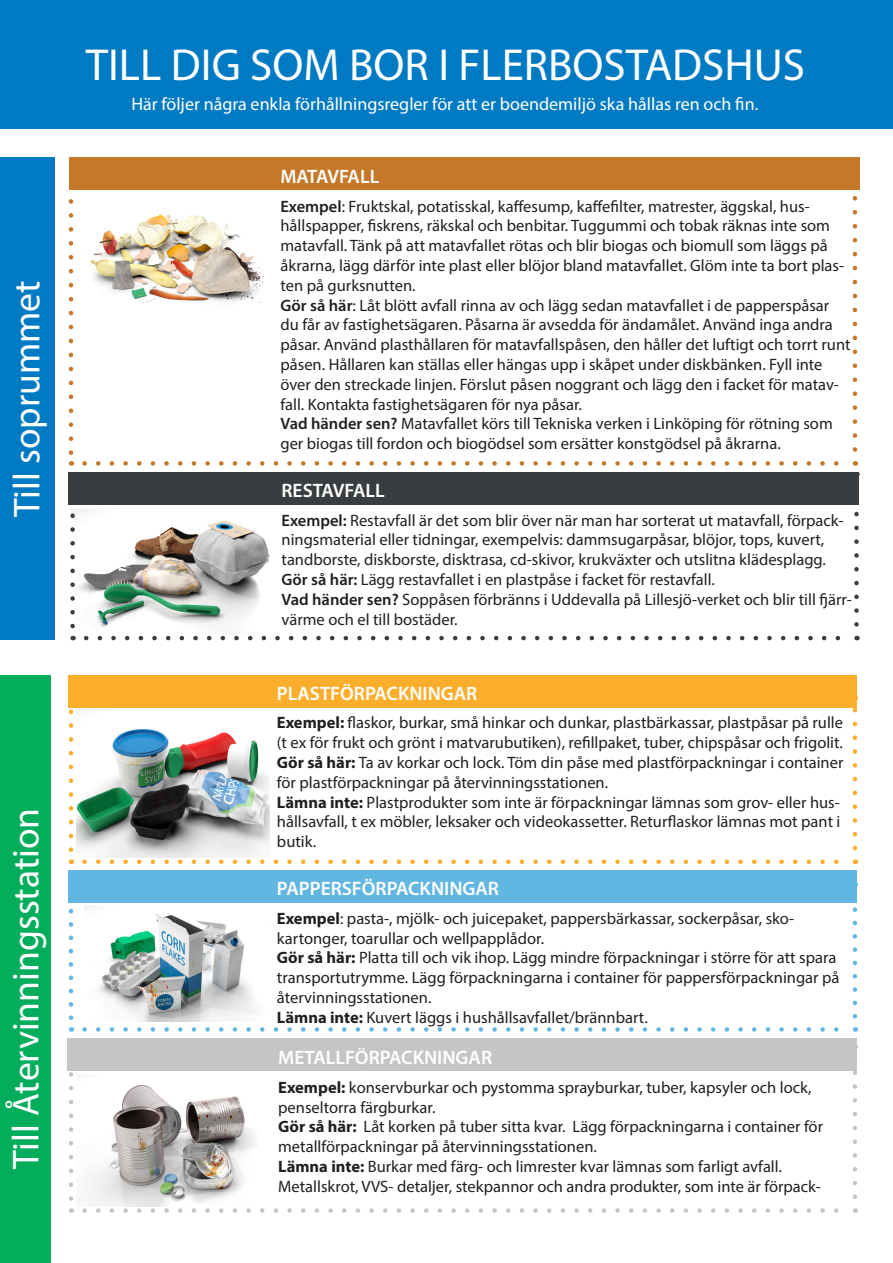
<style>
.page{position:relative;width:893px;height:1263px;background:#fff}
.page>*{position:absolute;margin:0;border:0;box-sizing:border-box;transform-origin:0 0}
.t1{font:45px "Myriad Pro";color:#fff}
.t2{font:37.5px "Myriad Pro";color:#fff}
.avfallsrubrik{font:600 19.5px "Myriad Pro";color:#fff}
.avfallsrubrik-2{font:600 19.5px "Myriad Pro";letter-spacing:-.03em;color:#fff}
.t3{font:18px "Myriad Pro";color:#fff}
.AVFALLSTEXT{font:16.5px/19.8px "Myriad Pro";color:#231f20}
.s1{font-weight:600}
.s2{font-weight:700}
</style>
<div class="page">
<svg style="left:85px;top:859px;width:754px;height:5px"></svg>
<svg style="left:69px;top:712px;width:4px;height:152px"></svg>
<svg style="left:853px;top:707px;width:4px;height:141px"></svg>
<svg style="left:85px;top:1027px;width:754px;height:5px"></svg>
<svg style="left:69px;top:909px;width:4px;height:123px"></svg>
<svg style="left:853px;top:907px;width:4px;height:109px"></svg>
<svg style="left:85px;top:1208px;width:754px;height:5px"></svg>
<svg style="left:69px;top:1072px;width:4px;height:141px"></svg>
<svg style="left:853px;top:1071px;width:4px;height:126px"></svg>
<div style="left:67px;top:1038px;width:790px;height:33px;background:#c4c5c5"></div>
<div style="left:68px;top:870px;width:789px;height:33px;background:#62b6e2"></div>
<div style="left:0;top:0;width:893px;height:129px;background:#007ac2"></div>
<img style="left:73px;top:201px;width:191px;height:113px">
<img style="left:75px;top:510px;width:195px;height:118px">
<svg style="left:85px;top:461px;width:754px;height:5px"></svg>
<svg style="left:69px;top:199px;width:4px;height:267px"></svg>
<svg style="left:853px;top:196px;width:4px;height:254px"></svg>
<svg style="left:86px;top:636px;width:755px;height:4px"></svg>
<svg style="left:70px;top:504px;width:5px;height:136px"></svg>
<svg style="left:854px;top:504px;width:5px;height:120px"></svg>
<div style="left:69px;top:157px;width:790px;height:33px;background:#c57827"></div>
<div style="left:69px;top:472px;width:790px;height:32px;background:#393d3f"></div>
<div style="left:69px;top:675px;width:788px;height:32px;background:#fbad2c"></div>
<img style="left:77px;top:710px;width:193px;height:148px">
<img style="left:85px;top:905px;width:172px;height:117px">
<img style="left:86px;top:1085px;width:169px;height:122px">
<div style="left:0;top:675px;width:51px;height:588px;background:#03ad5c"></div>
<div style="left:0;top:157px;width:54px;height:483px;background:#007ac2"></div>
<p class="t2" style="left:4px;top:517px;width:238px;rotate:-90deg">Till soprummet</p>
<p class="t2" style="left:3px;top:1169px;width:362px;rotate:-90deg">Till Återvinningsstation</p>
<p class="t1" style="left:86px;top:37px;width:721px">TILL DIG SOM BOR I FLERBOSTADSHUS</p>
<p class="t3" style="left:131px;top:93px;width:629px">Här följer några enkla förhållningsregler för att er boendemiljö ska hållas ren och fin.</p>
<p class="avfallsrubrik-2" style="left:280px;top:164px;width:100px">MATAVFALL</p>
<p class="AVFALLSTEXT" style="left:280px;top:196px;width:551px"><span class="s1">Exempel</span>: Fruktskal, potatisskal, kaffesump, kaffefilter, matrester, äggskal, hus&shy;hållspapper, fiskrens, räkskal och benbitar. Tuggummi och tobak räknas inte som matavfall. Tänk på att matavfallet rötas och blir biogas och biomull som läggs på</p>
<p class="AVFALLSTEXT" style="left:280px;top:255px;width:565px">åkrarna, lägg därför inte plast eller blöjor bland matavfallet. Glöm inte ta bort plas&shy;ten på gurksnutten.</p>
<p class="AVFALLSTEXT" style="left:280px;top:295px;width:572px"><span class="s1">Gör så här</span>: Låt blött avfall rinna av och lägg sedan matavfallet i de papperspåsar du får av fastighetsägaren. Påsarna är avsedda för ändamålet. Använd inga andra påsar. Använd plasthållaren för matavfallspåsen, den håller det luftigt och torrt runt påsen. Hållaren kan ställas eller hängas upp i skåpet under diskbänken. Fyll inte över den streckade linjen. Förslut påsen noggrant och lägg den i facket för matav&shy;fall. Kontakta fastighetsägaren för nya påsar.</p>
<p class="AVFALLSTEXT" style="left:280px;top:414px;width:554px"><span class="s1">Vad händer sen?</span> Matavfallet körs till Tekniska verken i Linköping för rötning som ger biogas till fordon och biogödsel som ersätter konstgödsel på åkrarna.</p>
<p class="avfallsrubrik" style="left:282px;top:478px;width:105px">RESTAVFALL</p>
<p class="AVFALLSTEXT" style="left:282px;top:510px;width:563px"><span class="s1">Exempel:</span> Restavfall är det som blir över när man har sorterat ut matavfall, förpack&shy;ningsmaterial eller tidningar, exempelvis: dammsugarpåsar, blöjor, tops, kuvert, tandborste, diskborste, disktrasa, cd-skivor, krukväxter och utslitna klädesplagg.</p>
<p class="AVFALLSTEXT" style="left:282px;top:569px;width:435px"><span class="s1">Gör så här:</span> Lägg restavfallet i en plastpåse i facket för restavfall.</p>
<p class="AVFALLSTEXT" style="left:282px;top:589px;width:572px"><span class="s1">Vad händer sen?</span> Soppåsen förbränns i Uddevalla på Lillesjö-verket och blir till fjärr&shy;värme och el till bostäder.</p>
<p class="avfallsrubrik" style="left:277px;top:681px;width:202px">PLASTFÖRPACKNINGAR</p>
<p class="AVFALLSTEXT" style="left:277px;top:713px;width:568px"><span class="s2">Exempel:</span> flaskor, burkar, små hinkar och dunkar, plastbärkassar, plastpåsar på rulle (t ex för frukt och grönt i matvarubutiken), refillpaket, tuber, chipspåsar och frigolit.</p>
<p class="AVFALLSTEXT" style="left:277px;top:752px;width:568px"><span class="s2">Gör så här:</span> Ta av korkar och lock. Töm din påse med plastförpackningar i container för plastförpackningar på återvinningsstationen.</p>
<p class="AVFALLSTEXT" style="left:277px;top:792px;width:565px;text-align:justify"><span class="s2">Lämna inte:</span> Plastprodukter som inte är förpackningar lämnas som grov- eller hus&shy;hållsavfall, t ex möbler, leksaker och videokassetter. Returflaskor lämnas mot pant i butik.</p>
<p class="avfallsrubrik" style="left:277px;top:876px;width:224px">PAPPERSFÖRPACKNINGAR</p>
<p class="AVFALLSTEXT" style="left:277px;top:908px;width:519px"><span class="s2">Exempel</span>: pasta-, mjölk- och juicepaket, pappersbärkassar, sockerpåsar, sko-</p>
<p class="AVFALLSTEXT" style="left:277px;top:928px;width:269px">kartonger, toarullar och wellpapplådor.</p>
<p class="AVFALLSTEXT" style="left:277px;top:947px;width:564px"><span class="s2">Gör så här:</span> Platta till och vik ihop. Lägg mindre förpackningar i större för att spara transportutrymme. Lägg förpackningarna i container för pappersförpackningar på återvinningsstationen.</p>
<p class="AVFALLSTEXT" style="left:277px;top:1007px;width:372px"><span class="s2">Lämna inte:</span> Kuvert läggs i hushållsavfallet/brännbart.</p>
<p class="avfallsrubrik" style="left:278px;top:1045px;width:215px">METALLFÖRPACKNINGAR</p>
<p class="AVFALLSTEXT" style="left:278px;top:1077px;width:535px"><span class="s2">Exempel:</span> konservburkar och pystomma sprayburkar, tuber, kapsyler och lock,</p>
<p class="AVFALLSTEXT" style="left:278px;top:1097px;width:159px">penseltorra färgburkar.</p>
<p class="AVFALLSTEXT" style="left:278px;top:1117px;width:546px"><span class="s2">Gör så här:</span> Låt korken på tuber sitta kvar. Lägg förpackningarna i container för metallförpackningar på återvinningsstationen.</p>
<p class="AVFALLSTEXT" style="left:278px;top:1156px;width:505px"><span class="s2">Lämna inte:</span> Burkar med färg- och limrester kvar lämnas som farligt avfall.</p>
<p class="AVFALLSTEXT" style="left:278px;top:1176px;width:544px">Metallskrot, VVS- detaljer, stekpannor och andra produkter, som inte är förpack-</p>
</div>
